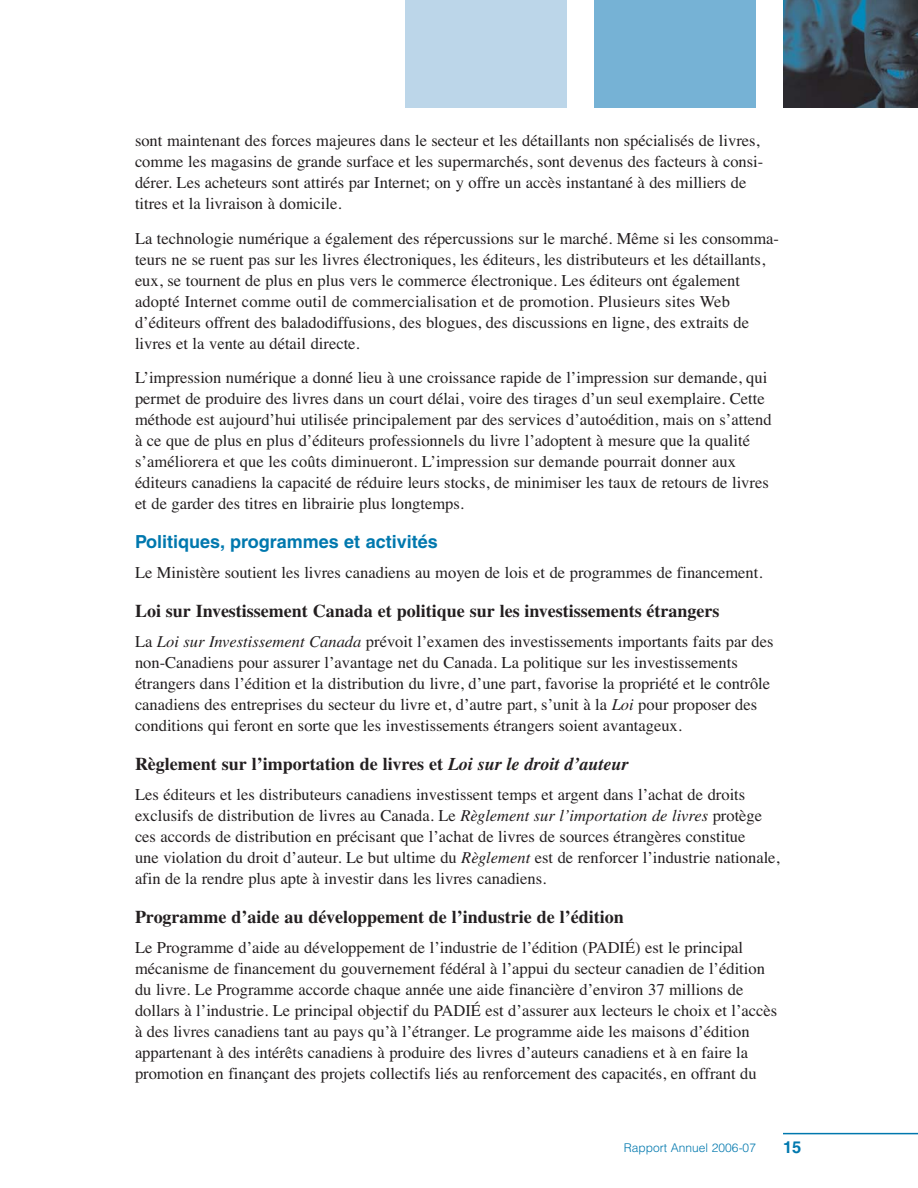
<style>
.page{position:relative;width:918px;height:1188px;background:#fff}
.page>*{position:absolute;margin:0;border:0;box-sizing:border-box;transform-origin:0 0}
.t1{font:700 18px "Times";color:#231f20}
.t2{font:700 18px "Helvetica";color:#0078ae}
.t3{font:16.5px/21px "Times";color:#231f20}
.t4{font:700 16.5px "Helvetica";color:#0078ae}
.t5{font:300 12px "Helvetica";color:#0078ae}
.s1{font-style:italic}
</style>
<div class="page">
<hr style="left:783px;top:1133px;width:135px;height:1px;background:#0078ae">
<div style="left:405px;top:0;width:162px;height:108px;background:#bcd6e9"></div>
<div style="left:594px;top:0;width:162px;height:108px;background:#76b2d5"></div>
<img style="left:783px;top:0;width:135px;height:108px">
<p class="t3" style="left:135px;top:132px;width:630px">sont maintenant des forces majeures dans le secteur et les détaillants non spécialisés de livres, comme les magasins de grande surface et les supermarchés, sont devenus des facteurs à consi&shy;dérer. Les acheteurs sont attirés par Internet; on y offre un accès instantané à des milliers de titres et la livraison à domicile.</p>
<p class="t3" style="left:135px;top:229px;width:645px">La technologie numérique a également des répercussions sur le marché. Même si les consomma&shy;teurs ne se ruent pas sur les livres électroniques, les éditeurs, les distributeurs et les détaillants, eux, se tournent de plus en plus vers le commerce électronique. Les éditeurs ont également adopté Internet comme outil de commercialisation et de promotion. Plusieurs sites Web d’éditeurs offrent des baladodiffusions, des blogues, des discussions en ligne, des extraits de livres et la vente au détail directe.</p>
<p class="t3" style="left:135px;top:369px;width:638px">L’impression numérique a donné lieu à une croissance rapide de l’impression sur demande, qui permet de produire des livres dans un court délai, voire des tirages d’un seul exemplaire. Cette méthode est aujourd’hui utilisée principalement par des services d’autoédition, mais on s’attend à ce que de plus en plus d’éditeurs professionnels du livre l’adoptent à mesure que la qualité s’améliorera et que les coûts diminueront. L’impression sur demande pourrait donner aux éditeurs canadiens la capacité de réduire leurs stocks, de minimiser les taux de retours de livres et de garder des titres en librairie plus longtemps.</p>
<p class="t2" style="left:135px;top:535px;width:304px">Politiques, programmes et activités</p>
<p class="t3" style="left:135px;top:564px;width:629px">Le Ministère soutient les livres canadiens au moyen de lois et de programmes de financement.</p>
<p class="t1" style="left:135px;top:604px;width:586px">Loi sur Investissement Canada et politique sur les investissements étrangers</p>
<p class="t3" style="left:135px;top:633px;width:640px">La <span class="s1">Loi sur Investissement Canada</span> prévoit l’examen des investissements importants faits par des non-Canadiens pour assurer l’avantage net du Canada. La politique sur les investissements étrangers dans l’édition et la distribution du livre, d’une part, favorise la propriété et le contrôle canadiens des entreprises du secteur du livre et, d’autre part, s’unit à la <span class="s1">Loi</span> pour proposer des conditions qui feront en sorte que les investissements étrangers soient avantageux.</p>
<p class="t1" style="left:135px;top:757px;width:495px">Règlement sur l’importation de livres et <span class="s1">Loi sur le droit d’auteur</span></p>
<p class="t3" style="left:135px;top:786px;width:646px">Les éditeurs et les distributeurs canadiens investissent temps et argent dans l’achat de droits exclusifs de distribution de livres au Canada. Le <span class="s1">Règlement sur l’importation de livres</span> protège ces accords de distribution en précisant que l’achat de livres de sources étrangères constitue<br>une violation du droit d’auteur. Le but ultime du <span class="s1">Règlement</span> est de renforcer l’industrie nationale, afin de la rendre plus apte à investir dans les livres canadiens.</p>
<p class="t1" style="left:135px;top:910px;width:490px">Programme d’aide au développement de l’industrie de l’édition</p>
<p class="t3" style="left:135px;top:939px;width:644px">Le Programme d’aide au développement de l’industrie de l’édition (PADIÉ) est le principal mécanisme de financement du gouvernement fédéral à l’appui du secteur canadien de l’édition du livre. Le Programme accorde chaque année une aide financière d’environ 37 millions de dollars à l’industrie. Le principal objectif du PADIÉ est d’assurer aux lecteurs le choix et l’accès à des livres canadiens tant au pays qu’à l’étranger. Le programme aide les maisons d’édition appartenant à des intérêts canadiens à produire des livres d’auteurs canadiens et à en faire la promotion en finançant des projets collectifs liés au renforcement des capacités, en offrant du</p>
<p class="t5" style="left:624px;top:1143px;width:134px">Rapport Annuel 2006-07</p>
<p class="t4" style="left:783px;top:1141px;width:20px">15</p>
</div>
